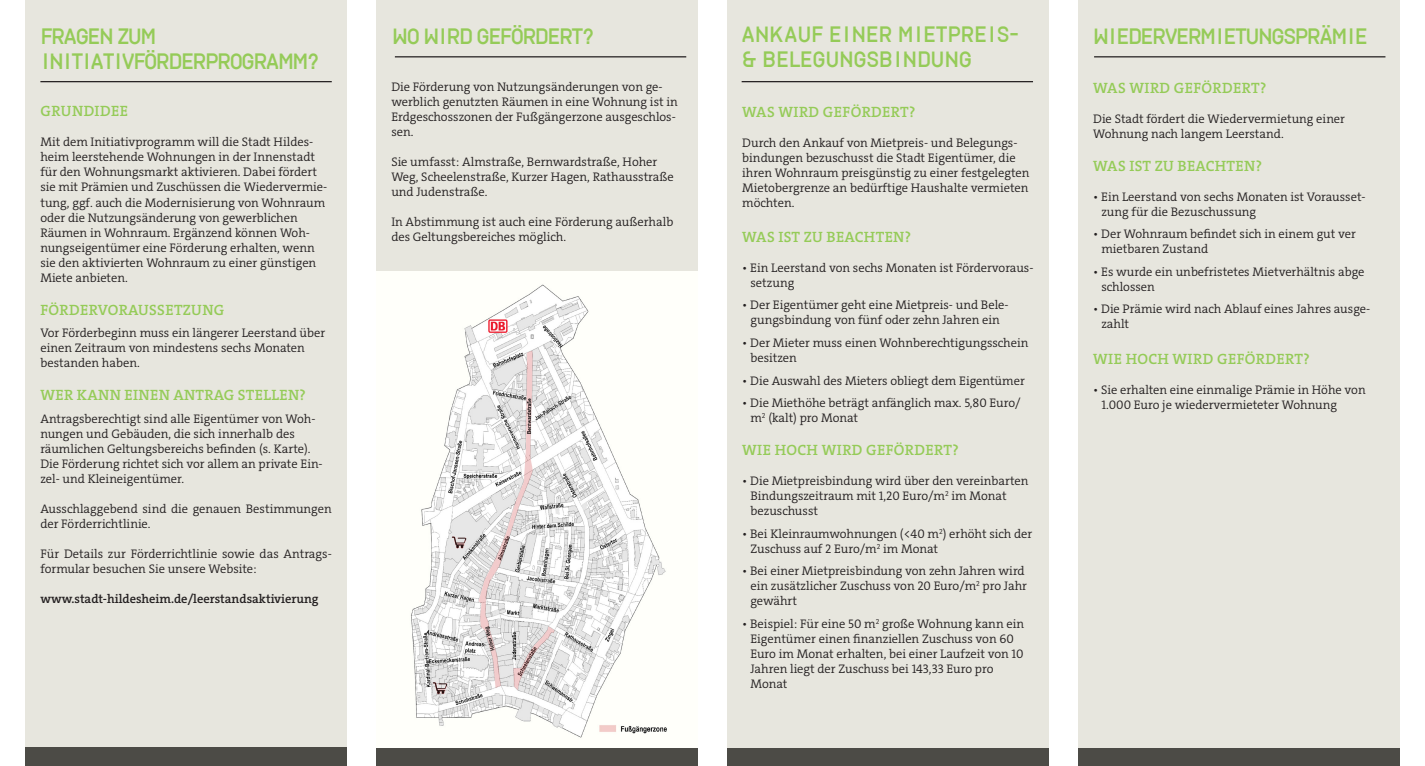
<style>
.page{position:relative;width:1425px;height:766px;background:#fff}
.page>*{position:absolute;margin:0;border:0;box-sizing:border-box;transform-origin:0 0}
.t1{font:500 21.25px "Uberform";letter-spacing:-.05em;color:#95cb58}
.t2{font:500 21.25px "Uberform";color:#95cb58}
.t3{font:600 15px "The Serif";letter-spacing:.025em;color:#95cb58}
.t4{font:300 12.5px/15px "The Serif";color:#231f20}
.t5{font:600 12.5px "The Serif";color:#231f20}
</style>
<div class="page">
<div style="left:26px;top:0;width:321px;height:747px;background:#e7e6de"></div>
<hr style="left:40px;top:81px;width:292px;height:1px;background:#231f20">
<div style="left:26px;top:747px;width:321px;height:18px;background:#4c4b46"></div>
<div style="left:376px;top:747px;width:321px;height:18px;background:#4c4b46"></div>
<div style="left:727px;top:747px;width:321px;height:18px;background:#4c4b46"></div>
<div style="left:376px;top:0;width:321px;height:747px;background:#e7e6de"></div>
<div style="left:1078px;top:747px;width:321px;height:18px;background:#4c4b46"></div>
<div style="left:727px;top:0;width:321px;height:747px;background:#e7e6de"></div>
<hr style="left:741px;top:81px;width:292px;height:1px;background:#231f20">
<div style="left:1078px;top:0;width:321px;height:747px;background:#e7e6de"></div>
<img style="left:376px;top:271px;width:321px;height:476px">
<hr style="left:395px;top:56px;width:291px;height:1px;background:#231f20">
<hr style="left:1094px;top:56px;width:291px;height:1px;background:#231f20">
<p class="t1" style="left:40px;top:22px;width:117px">FRAGEN ZUM</p>
<p class="t1" style="left:40px;top:48px;width:282px">INITIATIVFÖRDERPROGRAMM?</p>
<p class="t3" style="left:40px;top:102px;width:89px">GRUNDIDEE</p>
<p class="t4" style="left:40px;top:135px;width:288px">Mit dem Initiativprogramm will die Stadt Hildes&shy;heim leerstehende Wohnungen in der Innenstadt für den Wohnungsmarkt aktivieren. Dabei fördert sie mit Prämien und Zuschüssen die Wiedervermie&shy;tung, ggf. auch die Modernisierung von Wohnraum oder die Nutzungsänderung von gewerblichen Räumen in Wohnraum. Ergänzend können Woh&shy;nungseigentümer eine Förderung erhalten, wenn sie den aktivierten Wohnraum zu einer günstigen Miete anbieten.</p>
<p class="t3" style="left:40px;top:300px;width:185px">FÖRDERVORAUSSETZUNG</p>
<p class="t4" style="left:40px;top:325px;width:286px">Vor Förderbeginn muss ein längerer Leerstand über einen Zeitraum von mindestens sechs Monaten bestanden haben.</p>
<p class="t3" style="left:40px;top:385px;width:267px">WER KANN EINEN ANTRAG STELLEN?</p>
<p class="t4" style="left:40px;top:411px;width:284px">Antragsberechtigt sind alle Eigentümer von Woh&shy;nungen und Gebäuden, die sich innerhalb des räumlichen Geltungsbereichs befinden (s. Karte).<br>Die Förderung richtet sich vor allem an private Ein&shy;zel- und Kleineigentümer.</p>
<p class="t4" style="left:40px;top:501px;width:293px">Ausschlaggebend sind die genauen Bestimmungen der Förderrichtlinie.</p>
<p class="t4" style="left:40px;top:546px;width:293px">Für Details zur Förderrichtlinie sowie das Antrags&shy;formular besuchen Sie unsere Website:</p>
<p class="t5" style="left:40px;top:590px;width:280px">www.stadt-hildesheim.de/leerstandsaktivierung</p>
<p class="t1" style="left:392px;top:22px;width:205px">WO WIRD GEFÖRDERT?</p>
<p class="t1" style="left:1093px;top:22px;width:276px">WIEDERVERMIETUNGSPRÄMIE</p>
<p class="t2" style="left:741px;top:20px;width:279px">ANKAUF EINER MIETPREIS-</p>
<p class="t2" style="left:741px;top:46px;width:231px">&amp; BELEGUNGSBINDUNG</p>
<p class="t3" style="left:742px;top:103px;width:175px">WAS WIRD GEFÖRDERT?</p>
<p class="t4" style="left:742px;top:136px;width:289px">Durch den Ankauf von Mietpreis- und Belegungs&shy;bindungen bezuschusst die Stadt Eigentümer, die ihren Wohnraum preisgünstig zu einer festgelegten Mietobergrenze an bedürftige Haushalte vermieten möchten.</p>
<p class="t3" style="left:742px;top:227px;width:170px">WAS IST ZU BEACHTEN?</p>
<p class="t4" style="left:742px;top:260px;width:293px">• Ein Leerstand von sechs Monaten ist Fördervoraus-</p>
<p class="t4" style="left:750px;top:275px;width:45px">setzung</p>
<p class="t4" style="left:742px;top:298px;width:268px">• Der Eigentümer geht eine Mietpreis- und Bele-</p>
<p class="t4" style="left:750px;top:313px;width:251px">gungsbindung von fünf oder zehn Jahren ein</p>
<p class="t4" style="left:742px;top:335px;width:288px">• Der Mieter muss einen Wohnberechtigungsschein</p>
<p class="t4" style="left:750px;top:350px;width:48px">besitzen</p>
<p class="t4" style="left:742px;top:373px;width:284px">• Die Auswahl des Mieters obliegt dem Eigentümer</p>
<p class="t4" style="left:742px;top:395px;width:280px">• Die Miethöhe beträgt anfänglich max. 5,80 Euro/</p>
<p class="t4" style="left:750px;top:410px;width:109px">m<sup>2</sup> (kalt) pro Monat</p>
<p class="t3" style="left:742px;top:440px;width:218px">WIE HOCH WIRD GEFÖRDERT?</p>
<p class="t4" style="left:742px;top:473px;width:288px">• Die Mietpreisbindung wird über den vereinbarten</p>
<p class="t4" style="left:750px;top:488px;width:258px">Bindungszeitraum mit 1,20 Euro/m<sup>2</sup> im Monat</p>
<p class="t4" style="left:750px;top:503px;width:69px">bezuschusst</p>
<p class="t4" style="left:742px;top:526px;width:291px">• Bei Kleinraumwohnungen (&lt;40 m<sup>2</sup>) erhöht sich der</p>
<p class="t4" style="left:750px;top:541px;width:189px">Zuschuss auf 2 Euro/m<sup>2</sup> im Monat</p>
<p class="t4" style="left:742px;top:563px;width:284px">• Bei einer Mietpreisbindung von zehn Jahren wird</p>
<p class="t4" style="left:750px;top:578px;width:278px">ein zusätzlicher Zuschuss von 20 Euro/m<sup>2</sup> pro Jahr</p>
<p class="t4" style="left:750px;top:593px;width:48px">gewährt</p>
<p class="t4" style="left:742px;top:616px;width:283px">• Beispiel: Für eine 50 m<sup>2</sup> große Wohnung kann ein</p>
<p class="t4" style="left:750px;top:631px;width:265px">Eigentümer einen finanziellen Zuschuss von 60</p>
<p class="t4" style="left:750px;top:646px;width:275px">Euro im Monat erhalten, bei einer Laufzeit von 10</p>
<p class="t4" style="left:750px;top:661px;width:245px">Jahren liegt der Zuschuss bei 143,33 Euro pro<br>Monat</p>
<p class="t3" style="left:1093px;top:78px;width:175px">WAS WIRD GEFÖRDERT?</p>
<p class="t4" style="left:1093px;top:111px;width:253px">Die Stadt fördert die Wiedervermietung einer</p>
<p class="t4" style="left:1093px;top:126px;width:192px">Wohnung nach langem Leerstand.</p>
<p class="t3" style="left:1093px;top:156px;width:170px">WAS IST ZU BEACHTEN?</p>
<p class="t4" style="left:1093px;top:189px;width:274px">• Ein Leerstand von sechs Monaten ist Vorausset-</p>
<p class="t4" style="left:1101px;top:204px;width:156px">zung für die Bezuschussung</p>
<p class="t4" style="left:1093px;top:226px;width:264px">• Der Wohnraum befindet sich in einem gut ver</p>
<p class="t4" style="left:1101px;top:241px;width:108px">mietbaren Zustand</p>
<p class="t4" style="left:1093px;top:264px;width:273px">• Es wurde ein unbefristetes Mietverhältnis abge</p>
<p class="t4" style="left:1101px;top:279px;width:55px">schlossen</p>
<p class="t4" style="left:1093px;top:301px;width:278px">• Die Prämie wird nach Ablauf eines Jahres ausge-</p>
<p class="t4" style="left:1101px;top:316px;width:29px">zahlt</p>
<p class="t3" style="left:1093px;top:349px;width:218px">WIE HOCH WIRD GEFÖRDERT?</p>
<p class="t4" style="left:1093px;top:382px;width:274px">• Sie erhalten eine einmalige Prämie in Höhe von</p>
<p class="t4" style="left:1101px;top:397px;width:237px">1.000 Euro je wiedervermieteter Wohnung</p>
<p class="t4" style="left:391px;top:79px;width:288px">Die Förderung von Nutzungsänderungen von ge&shy;werblich genutzten Räumen in eine Wohnung ist in Erdgeschosszonen der Fußgängerzone ausgeschlos&shy;sen.</p>
<p class="t4" style="left:391px;top:154px;width:284px">Sie umfasst: Almstraße, Bernwardstraße, Hoher<br>Weg, Scheelenstraße, Kurzer Hagen, Rathausstraße und Judenstraße.</p>
<p class="t4" style="left:391px;top:214px;width:284px">In Abstimmung ist auch eine Förderung außerhalb des Geltungsbereiches möglich.</p>
</div>
